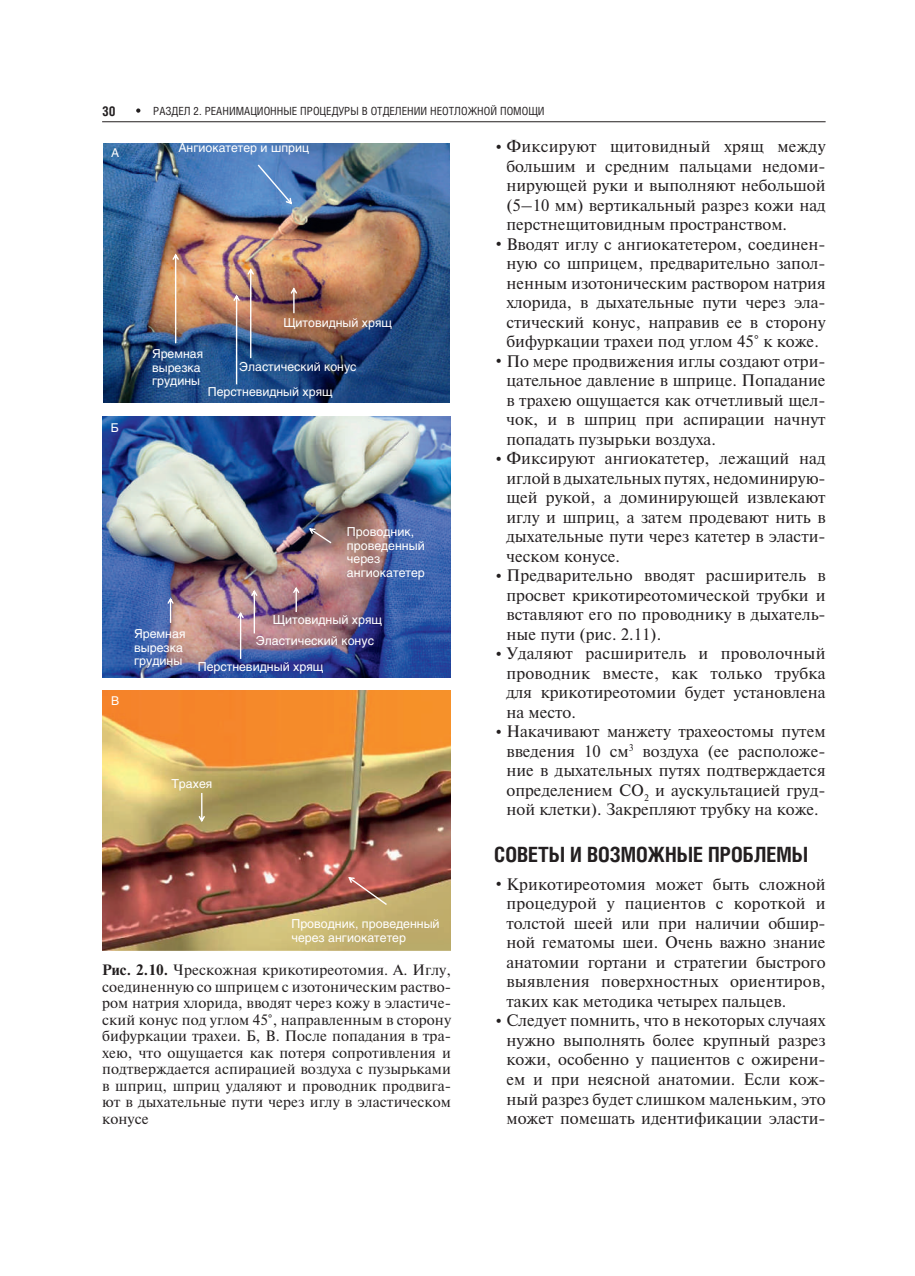
<style>
.page{position:relative;width:915px;height:1276px;background:#fff}
.page>*{position:absolute;margin:0;border:0;box-sizing:border-box;transform-origin:0 0}
.t1{font:700 21px "Helios Cond";color:#231f20}
.t2{font:16.65px/19.5px "Newton";color:#231f20;text-align:justify}
.t3{font:15px/16.5px "Newton";letter-spacing:.005em;color:#231f20;text-align:justify}
.t4{font:700 13.5px "Helios Cond";color:#231f20}
.t5{font:12.3px/13.8px "Helios";color:#fff}
.t6{font:12px "Helios";color:#fff}
.t7{font:11.25px "Helios Cond";color:#231f20}
.s1{font-weight:700}
</style>
<div class="page">
<hr style="left:102px;top:121px;width:723px;height:1px;background:#231f20">
<svg style="left:136px;top:108px;width:4px;height:5px"></svg>
<img style="left:103px;top:143px;width:346px;height:260px">
<svg style="left:257px;top:165px;width:35px;height:39px"></svg>
<svg style="left:172px;top:253px;width:7px;height:90px"></svg>
<svg style="left:233px;top:294px;width:7px;height:90px"></svg>
<svg style="left:247px;top:268px;width:7px;height:90px"></svg>
<svg style="left:290px;top:287px;width:7px;height:26px"></svg>
<img style="left:102px;top:416px;width:348px;height:261px">
<svg style="left:167px;top:597px;width:7px;height:26px"></svg>
<svg style="left:237px;top:612px;width:7px;height:47px"></svg>
<svg style="left:251px;top:590px;width:6px;height:43px"></svg>
<svg style="left:293px;top:587px;width:6px;height:25px"></svg>
<svg style="left:309px;top:528px;width:22px;height:15px"></svg>
<img style="left:103px;top:690px;width:347px;height:260px">
<svg style="left:198px;top:793px;width:7px;height:29px"></svg>
<svg style="left:348px;top:877px;width:39px;height:28px"></svg>
<p class="t4" style="left:102px;top:106px;width:15px">30</p>
<p class="t7" style="left:153px;top:104px;width:393px">РАЗДЕЛ 2. РЕАНИМАЦИОННЫЕ ПРОЦЕДУРЫ В ОТДЕЛЕНИИ НЕОТЛОЖНОЙ ПОМОЩИ</p>
<p class="t5" style="left:178px;top:142px;width:132px">Ангиокатетер и шприц</p>
<p class="t2" style="left:506px;top:138px;width:320px;text-indent:-13px">● Фиксируют щитовидный хрящ между большим и средним пальцами недоми&shy;нирующей руки и выполняют небольшой (5–10 мм) вертикальный разрез кожи над перстнещитовидным пространством.</p>
<p class="t2" style="left:506px;top:235px;width:320px;text-indent:-13px">● Вводят иглу с ангиокатетером, соединен&shy;ную со шприцем, предварительно запол&shy;ненным изотоническим раствором натрия хлорида, в дыхательные пути через эла&shy;стический конус, направив ее в сторону бифуркации трахеи под углом 45° к коже.</p>
<p class="t2" style="left:506px;top:352px;width:320px;text-indent:-13px">● По мере продвижения иглы создают отри&shy;цательное давление в шприце. Попадание в трахею ощущается как отчетливый щел&shy;чок, и в шприц при аспирации начнут попадать пузырьки воздуха.</p>
<p class="t2" style="left:506px;top:450px;width:320px;text-indent:-13px">● Фиксируют ангиокатетер, лежащий над иглой в дыхательных путях, недоминирую&shy;щей рукой, а доминирующей извлекают иглу и шприц, а затем продевают нить в дыхательные пути через катетер в эласти&shy;ческом конусе.</p>
<p class="t2" style="left:506px;top:567px;width:320px;text-indent:-13px">● Предварительно вводят расширитель в просвет крикотиреотомической трубки и вставляют его по проводнику в дыхатель&shy;ные пути (рис. 2.11).</p>
<p class="t2" style="left:506px;top:645px;width:320px;text-indent:-13px">●Удаляют расширитель и проволочный проводник вместе, как только трубка для крикотиреотомии будет установлена на место.</p>
<p class="t2" style="left:506px;top:723px;width:320px;text-indent:-13px">● Накачивают манжету трахеостомы путем введения 10 см<sup>3</sup> воздуха (ее расположе&shy;ние в дыхательных путях подтверждается определением CO<sub>2</sub> и аускультацией груд&shy;ной клетки). Закрепляют трубку на коже.</p>
<p class="t1" style="left:494px;top:846px;width:315px">СОВЕТЫ И ВОЗМОЖНЫЕ ПРОБЛЕМЫ</p>
<p class="t2" style="left:506px;top:875px;width:320px;text-indent:-13px">● Крикотиреотомия может быть сложной процедурой у пациентов с короткой и толстой шеей или при наличии обшир&shy;ной гематомы шеи. Очень важно знание анатомии гортани и стратегии быстрого выявления поверхностных ориентиров, таких как методика четырех пальцев.</p>
<p class="t2" style="left:506px;top:1012px;width:320px;text-indent:-13px">● Следует помнить, что в некоторых случаях нужно выполнять более крупный разрез кожи, особенно у пациентов с ожирени&shy;ем и при неясной анатомии. Если кож&shy;ный разрез будет слишком маленьким, это может помешать идентификации эласти-</p>
<p class="t6" style="left:111px;top:148px;width:10px">А</p>
<p class="t5" style="left:283px;top:317px;width:110px">Щитовидный хрящ</p>
<p class="t5" style="left:152px;top:348px;width:52px">Яремная вырезка грудины</p>
<p class="t5" style="left:239px;top:360px;width:119px">Эластический конус</p>
<p class="t5" style="left:208px;top:386px;width:126px">Перстневидный хрящ</p>
<p class="t6" style="left:111px;top:423px;width:10px">Б</p>
<p class="t5" style="left:347px;top:526px;width:79px">Проводник, проведенный через ангиокатетер</p>
<p class="t5" style="left:273px;top:614px;width:111px">Щитовидный хрящ</p>
<p class="t5" style="left:134px;top:627px;width:53px">Яремная вырезка грудины</p>
<p class="t5" style="left:256px;top:635px;width:119px">Эластический конус</p>
<p class="t5" style="left:198px;top:661px;width:127px">Перстневидный хрящ</p>
<p class="t6" style="left:111px;top:696px;width:10px">В</p>
<p class="t5" style="left:171px;top:778px;width:42px">Трахея</p>
<p class="t5" style="left:291px;top:918px;width:150px">Проводник, проведенный через ангиокатетер</p>
<p class="t3" style="left:102px;top:963px;width:350px"><span class="s1">Рис. 2.10.</span> Чрескожная крикотиреотомия. А. Иглу, соединенную со шприцем с изотоническим раство&shy;ром натрия хлорида, вводят через кожу в эластиче&shy;ский конус под углом 45°, направленным в сторону бифуркации трахеи. Б, В. После попадания в тра&shy;хею, что ощущается как потеря сопротивления и подтверждается аспирацией воздуха с пузырьками в шприц, шприц удаляют и проводник продвига&shy;ют в дыхательные пути через иглу в эластическом конусе</p>
</div>
